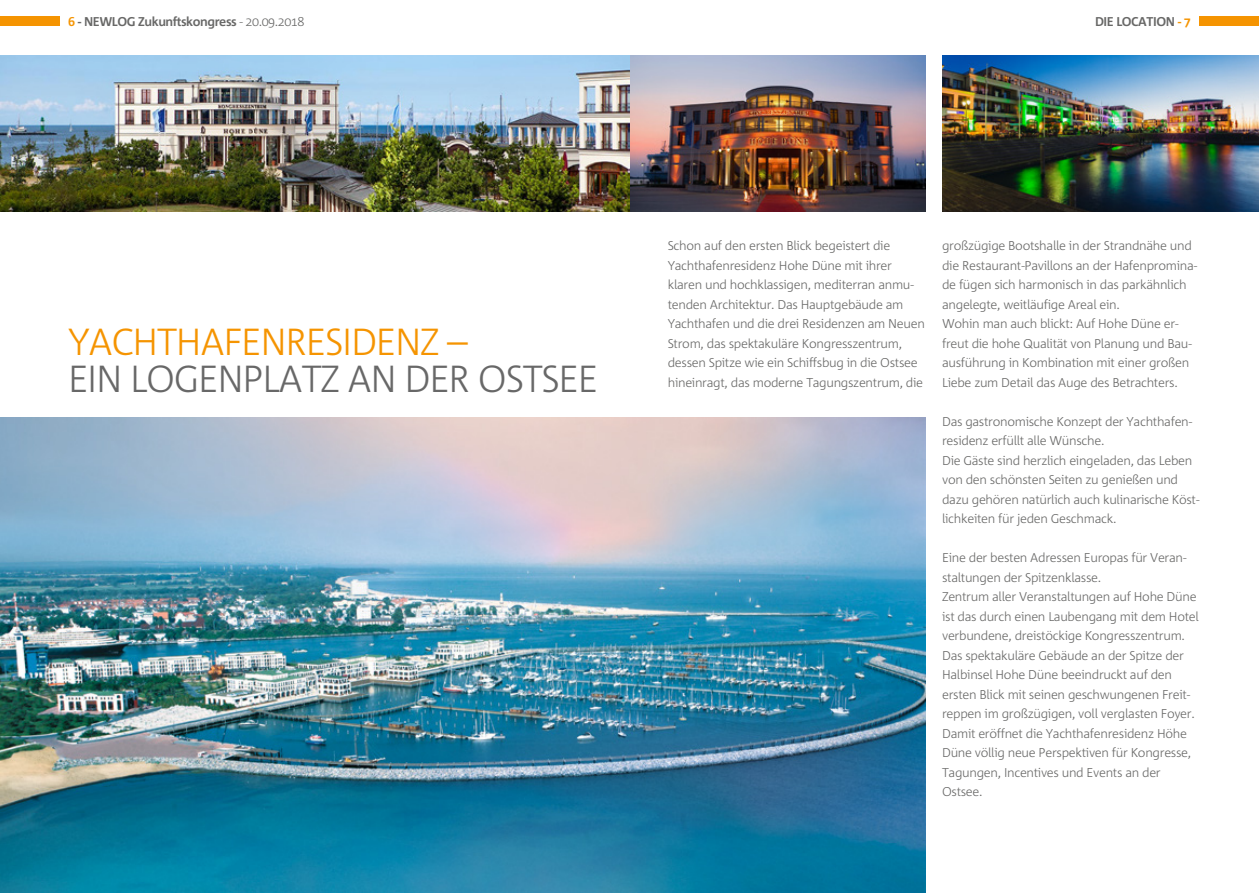
<style>
.page{position:relative;width:1259px;height:893px;background:#fff}
.page>*{position:absolute;margin:0;border:0;box-sizing:border-box;transform-origin:0 0}
.t1{font:300 37.65px "Corpid";letter-spacing:-.035em;color:#686868}
.t2{font:300 37.65px "Corpid";letter-spacing:-.035em;color:#f59401}
.t3{font:300 12.75px/19.5px "Corpid";letter-spacing:-.025em;color:#686867}
.t4{font:700 12.75px "Corpid";letter-spacing:-.035em;color:#686867}
.s1{color:#f59401}
.s2{font-weight:300}
</style>
<div class="page">
<div style="left:0;top:16px;width:60px;height:10px;background:#f59401"></div>
<div style="left:1199px;top:16px;width:60px;height:10px;background:#f59401"></div>
<img style="left:0;top:417px;width:925px;height:476px">
<img style="left:942px;top:55px;width:317px;height:156px">
<img style="left:0;top:55px;width:925px;height:156px">
<p class="t4" style="left:68px;top:14px;width:238px"><span class="s1">6</span> - NEWLOG Zukunftskongress <span class="s2">- 20.09.2018</span></p>
<p class="t4" style="left:1095px;top:14px;width:97px">DIE LOCATION <span class="s1">- 7</span></p>
<h1 class="t2" style="left:68px;top:321px;width:401px">YACHTHAFENRESIDENZ –</h1>
<h1 class="t1" style="left:68px;top:359px;width:532px">EIN LOGENPLATZ AN DER OSTSEE</h1>
<p class="t3" style="left:668px;top:236px;width:259px">Schon auf den ersten Blick begeistert die Yachthafenresidenz Hohe Düne mit ihrer klaren und hochklassigen, mediterran anmu&shy;tenden Architektur. Das Hauptgebäude am Yachthafen und die drei Residenzen am Neuen Strom, das spektakuläre Kongresszentrum, dessen Spitze wie ein Schiffsbug in die Ostsee hineinragt, das moderne Tagungszentrum, die</p>
<p class="t3" style="left:942px;top:236px;width:257px">großzügige Bootshalle in der Strandnähe und die Restaurant-Pavillons an der Hafenpromina&shy;de fügen sich harmonisch in das parkähnlich angelegte, weitläufige Areal ein.<br>Wohin man auch blickt: Auf Hohe Düne er&shy;freut die hohe Qualität von Planung und Bau&shy;ausführung in Kombination mit einer großen Liebe zum Detail das Auge des Betrachters.</p>
<p class="t3" style="left:942px;top:412px;width:259px">Das gastronomische Konzept der Yachthafen&shy;residenz erfüllt alle Wünsche.<br>Die Gäste sind herzlich eingeladen, das Leben von den schönsten Seiten zu genießen und dazu gehören natürlich auch kulinarische Köst&shy;lichkeiten für jeden Geschmack.</p>
<p class="t3" style="left:942px;top:548px;width:258px">Eine der besten Adressen Europas für Veran&shy;staltungen der Spitzenklasse.<br>Zentrum aller Veranstaltungen auf Hohe Düne ist das durch einen Laubengang mit dem Hotel verbundene, dreistöckige Kongresszentrum.<br>Das spektakuläre Gebäude an der Spitze der Halbinsel Hohe Düne beeindruckt auf den ersten Blick mit seinen geschwungenen Freit&shy;reppen im großzügigen, voll verglasten Foyer.<br>Damit eröffnet die Yachthafenresidenz Höhe Düne völlig neue Perspektiven für Kongresse, Tagungen, Incentives und Events an der Ostsee.</p>
</div>
